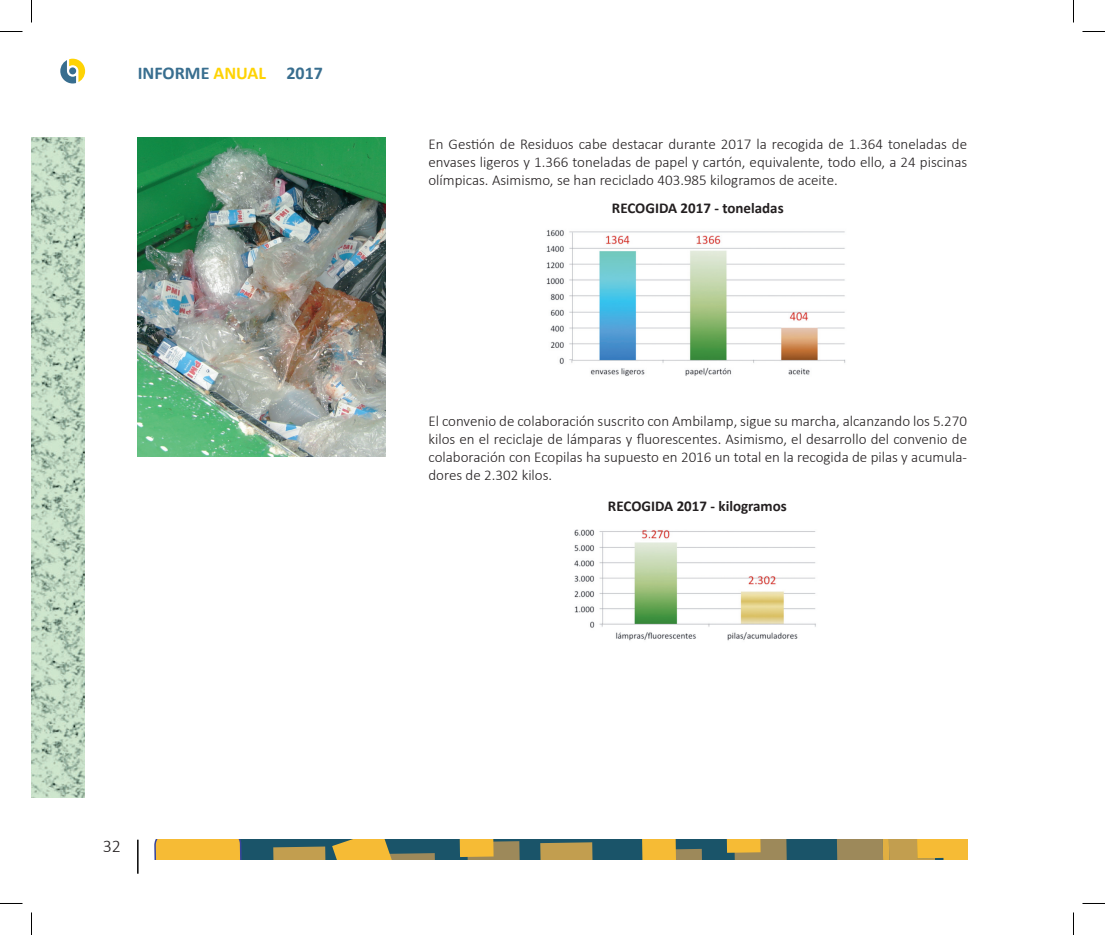
<style>
.page{position:relative;width:1105px;height:935px;background:#fff}
.page>*{position:absolute;margin:0;border:0;box-sizing:border-box;transform-origin:0 0}
.t1{font:700 18px "Calibri";color:#386e8f}
.t2{font:300 18px "Calibri";color:#231f20}
.List_Paragraph{font:300 15px/18px "Calibri";color:#231f20;text-align:justify}
.t3{font:700 15px "Calibri";color:#231f20}
.s1{color:#fed304}
</style>
<div class="page">
<img style="left:32px;top:138px;width:53px;height:659px">
<svg style="left:155px;top:839px;width:812px;height:21px;background:#8e8852"></svg>
<svg style="left:60px;top:58px;width:26px;height:26px"></svg>
<div style="left:69px;top:67px;width:7px;height:7px;background:#386e8f;border-radius:50%"></div>
<hr style="left:137px;top:839px;width:2px;height:34px;background:#000">
<img style="left:546px;top:230px;width:300px;height:146px">
<img style="left:574px;top:529px;width:242px;height:112px">
<img style="left:138px;top:138px;width:248px;height:319px">
<svg style="left:0;top:31px;width:22px;height:1px"></svg>
<svg style="left:1082px;top:31px;width:23px;height:1px"></svg>
<svg style="left:0;top:903px;width:22px;height:1px"></svg>
<svg style="left:1082px;top:903px;width:23px;height:1px"></svg>
<svg style="left:31px;top:0;width:1px;height:22px"></svg>
<svg style="left:31px;top:912px;width:1px;height:23px"></svg>
<svg style="left:1073px;top:0;width:1px;height:22px"></svg>
<svg style="left:1073px;top:912px;width:1px;height:23px"></svg>
<p class="t1" style="left:138px;top:62px;width:187px">INFORME <span class="s1">ANUAL</span> 2017</p>
<p class="List_Paragraph" style="left:428px;top:135px;width:540px">En Gestión de Residuos cabe destacar durante 2017 la recogida de 1.364 toneladas de envases ligeros y 1.366 toneladas de papel y cartón, equivalente, todo ello, a 24 piscinas olímpicas. Asimismo, se han reciclado 403.985 kilogramos de aceite.</p>
<p class="t3" style="left:612px;top:199px;width:173px">RECOGIDA 2017 - toneladas</p>
<p class="List_Paragraph" style="left:428px;top:411px;width:540px">El convenio de colaboración suscrito con Ambilamp, sigue su marcha, alcanzando los 5.270 kilos en el reciclaje de lámparas y fluorescentes. Asimismo, el desarrollo del convenio de colaboración con Ecopilas ha supuesto en 2016 un total en la recogida de pilas y acumula&shy;dores de 2.302 kilos.</p>
<p class="t3" style="left:608px;top:496px;width:180px">RECOGIDA 2017 - kilogramos</p>
<p class="t2" style="left:103px;top:835px;width:20px">32</p>
</div>
